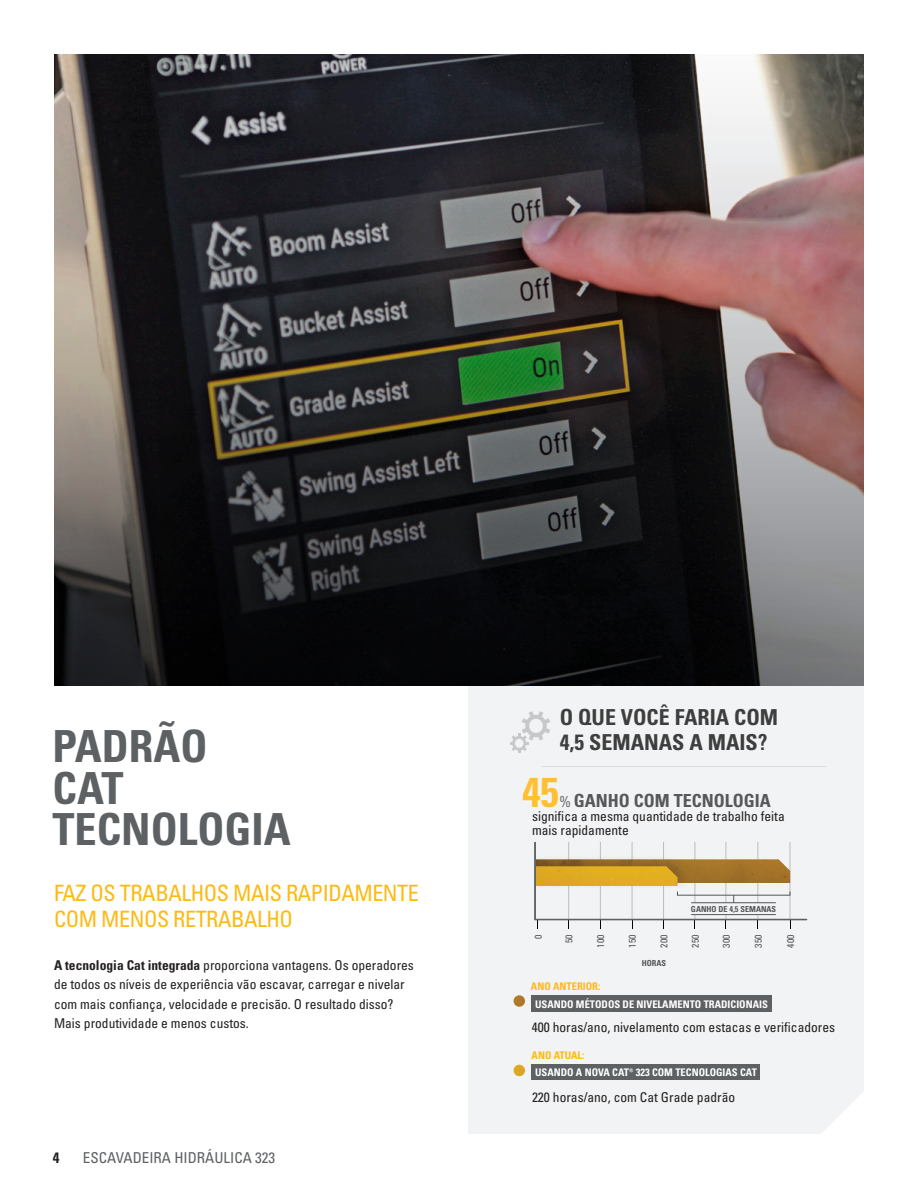
<style>
.page{position:relative;width:918px;height:1188px;background:#fff}
.page>*{position:absolute;margin:0;border:0;box-sizing:border-box;transform-origin:0 0}
.t1{font:44.25px/41.4px "Univers LTCYR 67 Bold Cond";color:#5d6163}
.t2{font:41.55px "Univers LTCYR 67 Bold Cond";color:#fec031}
.t3{font:condensed 22.5px/25.5px "Univers LTCYR 57";letter-spacing:-.02em;color:#fcba13}
.t4{font:22.05px/25.5px "Univers LTCYR 67 Bold Cond";color:#3e3e3f}
.t5{font:18px "Univers LTCYR 67 Bold Cond";color:#57585a}
.t6{font:condensed 15.6px "Univers LTCYR 57";color:#686c6c}
.t7{font:condensed 15px "Univers LTCYR 57";color:#5d6163}
.t8{font:15px "Univers LTCYR 67 Bold Cond";color:#231f20}
.t9{font:condensed 13.5px/19.5px "Univers LTCYR 57";color:#231f20}
.t10{font:10.5px "Univers LTCYR 67 Bold Cond";color:#fff}
.t11{font:10.5px "Univers LTCYR 67 Bold Cond";color:#fcba13}
.t12{font:condensed 9.75px "Univers LTCYR 57";color:#535759}
.t13{font:8.25px "Univers LTCYR 67 Bold Cond";color:#535759}
.s1{font-family:"Univers LTCYR 67 Bold Cond";font-stretch:normal}
</style>
<div class="page">
<div style="left:468px;top:686px;width:396px;height:448px;background:#f2f3f4"></div>
<img style="left:54px;top:54px;width:810px;height:290px">
<svg style="left:54px;top:344px;width:810px;height:342px;background:#333231"></svg>
<hr style="left:542px;top:766px;width:284px;height:1px;background:#bcc2c6">
<div style="left:532px;top:995px;width:240px;height:16px;background:#5d6163"></div>
<svg style="left:514px;top:995px;width:11px;height:12px"></svg>
<div style="left:532px;top:1065px;width:228px;height:15px;background:#5d6163"></div>
<svg style="left:514px;top:1065px;width:11px;height:11px"></svg>
<svg style="left:510px;top:711px;width:40px;height:42px"></svg>
<svg style="left:534px;top:842px;width:273px;height:87px"></svg>
<h1 class="t1" style="left:52px;top:725px;width:240px">PADRÃO<br>CAT<br>TECNOLOGIA</h1>
<h3 class="t3" style="left:54px;top:880px;width:366px">FAZ OS TRABALHOS MAIS RAPIDAMENTE<br>COM MENOS RETRABALHO</h3>
<p class="t9" style="left:54px;top:955px;width:361px"><span class="s1">A tecnologia Cat integrada</span> proporciona vantagens. Os operadores de todos os níveis de experiência vão escavar, carregar e nivelar com mais confiança, velocidade e precisão. O resultado disso?<br>Mais produtividade e menos custos.</p>
<p class="t8" style="left:53px;top:1148px;width:8px">4</p>
<p class="t7" style="left:83px;top:1148px;width:194px">ESCAVADEIRA HIDRÁULICA 323</p>
<h3 class="t4" style="left:560px;top:704px;width:220px">O QUE VOCÊ FARIA COM<br>4,5 SEMANAS A MAIS?</h3>
<h2 class="t2" style="left:522px;top:766px;width:38px">45</h2>
<h3 class="t5" style="left:574px;top:789px;width:198px">GANHO COM TECNOLOGIA</h3>
<p class="t9" style="left:532px;top:809px;width:254px;line-height:13.5px">significa a mesma quantidade de trabalho feita mais rapidamente</p>
<p class="t6" style="left:559px;top:791px;width:14px">%</p>
<p class="t13" style="left:691px;top:904px;width:87px">GANHO DE 4,5 SEMANAS</p>
<p class="t12" style="left:532px;top:939px;width:6px;rotate:-90deg">0</p>
<p class="t12" style="left:595px;top:948px;width:14px;rotate:-90deg">100</p>
<p class="t12" style="left:563px;top:943px;width:10px;rotate:-90deg">50</p>
<p class="t12" style="left:626px;top:948px;width:14px;rotate:-90deg">150</p>
<p class="t12" style="left:658px;top:948px;width:14px;rotate:-90deg">200</p>
<p class="t12" style="left:689px;top:948px;width:14px;rotate:-90deg">250</p>
<p class="t12" style="left:720px;top:948px;width:14px;rotate:-90deg">300</p>
<p class="t13" style="left:642px;top:958px;width:26px">HORAS</p>
<p class="t11" style="left:531px;top:980px;width:71px">ANO ANTERIOR:</p>
<p class="t12" style="left:752px;top:948px;width:14px;rotate:-90deg">350</p>
<p class="t12" style="left:784px;top:948px;width:14px;rotate:-90deg">400</p>
<p class="t10" style="left:535px;top:997px;width:234px">USANDO MÉTODOS DE NIVELAMENTO TRADICIONAIS</p>
<p class="t9" style="left:532px;top:1017px;width:305px">400 horas/ano, nivelamento com estacas e verificadores</p>
<p class="t11" style="left:532px;top:1049px;width:55px">ANO ATUAL:</p>
<p class="t10" style="left:535px;top:1066px;width:223px">USANDO A NOVA CAT® 323 COM TECNOLOGIAS CAT</p>
<p class="t9" style="left:532px;top:1087px;width:205px">220 horas/ano, com Cat Grade padrão</p>
</div>
